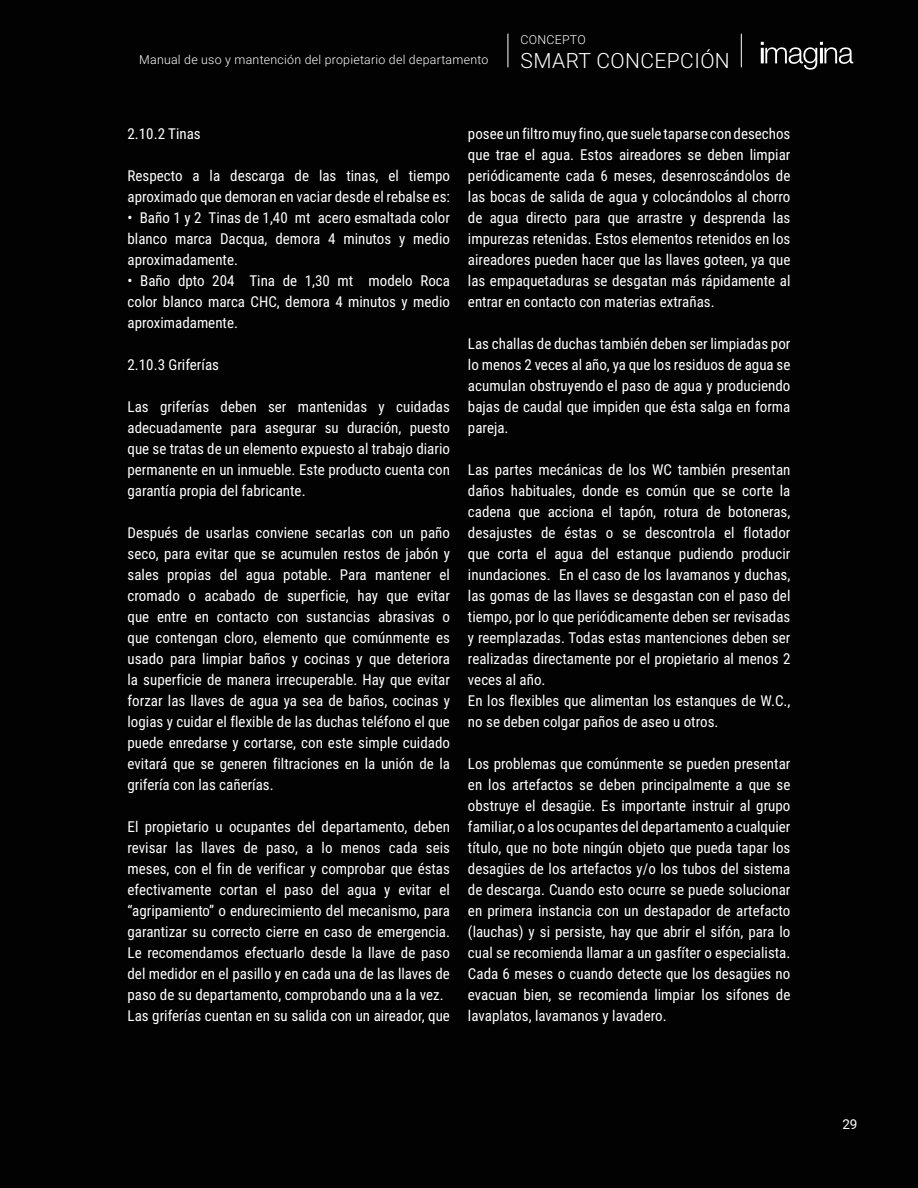
<style>
.page{position:relative;width:918px;height:1188px;background:#020203}
.page>*{position:absolute;margin:0;border:0;box-sizing:border-box;transform-origin:0 0}
.t1{font:300 21px "Roboto";letter-spacing:.02em;color:#fff}
.t2{font:15px/21px "Roboto Condensed";color:#fff;text-align:justify}
.t3{font:13.5px "Roboto";color:#fff}
.t4{font:300 12.3px "Roboto";letter-spacing:.02em;color:#fff}
</style>
<div class="page">
<svg style="left:761px;top:42px;width:92px;height:28px"></svg>
<hr style="left:741px;top:34px;width:1px;height:33px;background:#fff">
<hr style="left:507px;top:34px;width:1px;height:33px;background:#fff">
<p class="t4" style="left:139px;top:51px;width:351px">Manual de uso y mantención del propietario del departamento</p>
<p class="t4" style="left:521px;top:31px;width:67px">CONCEPTO</p>
<h1 class="t1" style="left:521px;top:46px;width:211px">SMART CONCEPCIÓN</h1>
<p class="t2" style="left:128px;top:122px;width:75px">2.10.2 Tinas</p>
<p class="t2" style="left:128px;top:164px;width:324px">Respecto a la descarga de las tinas, el tiempo aproximado que demoran en vaciar desde el rebalse es:</p>
<p class="t2" style="left:128px;top:206px;width:324px">• Baño 1 y 2 Tinas de 1,40 mt acero esmaltada color blanco marca Dacqua, demora 4 minutos y medio aproximadamente.</p>
<p class="t2" style="left:128px;top:269px;width:324px">• Baño dpto 204 Tina de 1,30 mt modelo Roca color blanco marca CHC, demora 4 minutos y medio aproximadamente.</p>
<p class="t2" style="left:128px;top:353px;width:93px">2.10.3 Griferías</p>
<p class="t2" style="left:128px;top:395px;width:324px">Las griferías deben ser mantenidas y cuidadas adecuadamente para asegurar su duración, puesto que se tratas de un elemento expuesto al trabajo diario permanente en un inmueble. Este producto cuenta con garantía propia del fabricante.</p>
<p class="t2" style="left:128px;top:521px;width:324px">Después de usarlas conviene secarlas con un paño seco, para evitar que se acumulen restos de jabón y sales propias del agua potable. Para mantener el cromado o acabado de superficie, hay que evitar que entre en contacto con sustancias abrasivas o que contengan cloro, elemento que comúnmente es usado para limpiar baños y cocinas y que deteriora la superficie de manera irrecuperable. Hay que evitar forzar las llaves de agua ya sea de baños, cocinas y logias y cuidar el flexible de las duchas teléfono el que puede enredarse y cortarse, con este simple cuidado evitará que se generen filtraciones en la unión de la grifería con las cañerías.</p>
<p class="t2" style="left:128px;top:815px;width:324px;text-align:left">El propietario u ocupantes del departamento, deben revisar las llaves de paso, a lo menos cada seis meses, con el fin de verificar y comprobar que éstas efectivamente cortan el paso del agua y evitar el “agripamiento” o endurecimiento del mecanismo, para garantizar su correcto cierre en caso de emergencia.<br>Le recomendamos efectuarlo desde la llave de paso del medidor en el pasillo y en cada una de las llaves de paso de su departamento, comprobando una a la vez.<br>Las griferías cuentan en su salida con un aireador, que</p>
<p class="t2" style="left:468px;top:122px;width:324px">posee un filtro muy fino, que suele taparse con desechos que trae el agua. Estos aireadores se deben limpiar periódicamente cada 6 meses, desenroscándolos de las bocas de salida de agua y colocándolos al chorro de agua directo para que arrastre y desprenda las impurezas retenidas. Estos elementos retenidos en los aireadores pueden hacer que las llaves goteen, ya que las empaquetaduras se desgatan más rápidamente al entrar en contacto con materias extrañas.</p>
<p class="t2" style="left:468px;top:332px;width:324px">Las challas de duchas también deben ser limpiadas por lo menos 2 veces al año, ya que los residuos de agua se acumulan obstruyendo el paso de agua y produciendo bajas de caudal que impiden que ésta salga en forma pareja.</p>
<p class="t2" style="left:468px;top:458px;width:324px;text-align:left">Las partes mecánicas de los WC también presentan daños habituales, donde es común que se corte la cadena que acciona el tapón, rotura de botoneras, desajustes de éstas o se descontrola el flotador que corta el agua del estanque pudiendo producir inundaciones. En el caso de los lavamanos y duchas, las gomas de las llaves se desgastan con el paso del tiempo, por lo que periódicamente deben ser revisadas y reemplazadas. Todas estas mantenciones deben ser realizadas directamente por el propietario al menos 2 veces al año.<br>En los flexibles que alimentan los estanques de W.C., no se deben colgar paños de aseo u otros.</p>
<p class="t2" style="left:468px;top:752px;width:324px">Los problemas que comúnmente se pueden presentar en los artefactos se deben principalmente a que se obstruye el desagüe. Es importante instruir al grupo familiar, o a los ocupantes del departamento a cualquier título, que no bote ningún objeto que pueda tapar los desagües de los artefactos y/o los tubos del sistema de descarga. Cuando esto ocurre se puede solucionar en primera instancia con un destapador de artefacto (lauchas) y si persiste, hay que abrir el sifón, para lo cual se recomienda llamar a un gasfíter o especialista.<br>Cada 6 meses o cuando detecte que los desagües no evacuan bien, se recomienda limpiar los sifones de lavaplatos, lavamanos y lavadero.</p>
<p class="t3" style="left:842px;top:1114px;width:17px">29</p>
</div>
